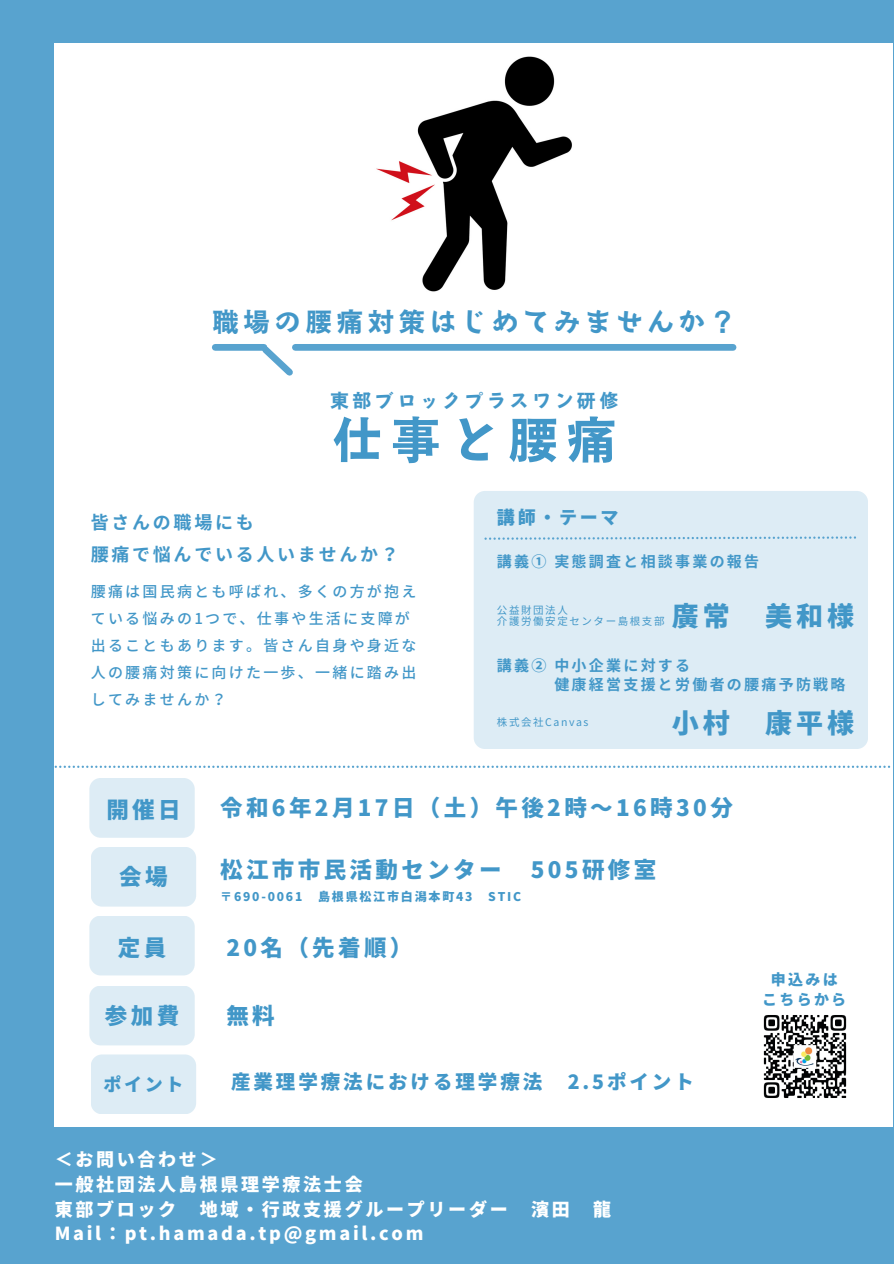
<style>
.page{position:relative;width:894px;height:1264px;background:#fff}
.page>*{position:absolute;margin:0;border:0;box-sizing:border-box;transform-origin:0 0}
.t1{font:51px "Motoya Gothic Miyabi Std W6";letter-spacing:.15em;color:#4297c8}
.t2{font:27px "Motoya Gothic Miyabi Std W6";letter-spacing:.15em;color:#4297c8}
.t3{font:900 27px "Noto Sans JP";letter-spacing:.15em;color:#4297c8}
.t4{font:900 22.5px "Noto Sans JP";letter-spacing:.15em;color:#4297c8}
.t5{font:900 19.5px "Noto Sans JP";letter-spacing:.15em;color:#4297c8}
.t6{font:19.5px "Motoya Gothic Miyabi Std W6";letter-spacing:.15em;color:#4297c8}
.t7{font:900 18px/24.8px "Noto Sans JP";letter-spacing:.15em;color:#fff}
.t8{font:700 18px "Noto Sans JP";letter-spacing:.15em;color:#4297c8}
.t9{font:900 18px "Noto Sans JP";letter-spacing:.15em;color:#4297c8}
.t10{font:500 15px/27px "Noto Sans JP";letter-spacing:.15em;color:#4297c8}
.t11{font:700 15px/19.2px "Noto Sans JP";letter-spacing:.15em;color:#4297c8}
.t12{font:900 15px/20.2px "Noto Sans JP";letter-spacing:.15em;color:#4297c8;text-align:center}
.t13{font:900 12px "Noto Sans JP";letter-spacing:.15em;color:#4297c8}
.t14{font:10.5px "Noto Sans JP";letter-spacing:.15em;color:#4297c8}
</style>
<div class="page">
<div style="left:0;top:0;width:893px;height:1263px;background:#58a3cf"></div>
<div style="left:54px;top:43px;width:838px;height:1083px;background:#fff"></div>
<div style="left:89px;top:915px;width:106px;height:60px;background:#ddecf5;border-radius:11px"></div>
<div style="left:89px;top:778px;width:106px;height:59px;background:#ddecf5;border-radius:11px"></div>
<img style="left:376px;top:56px;width:196px;height:236px">
<div style="left:473px;top:491px;width:394px;height:258px;background:#ddecf5;border-radius:11px"></div>
<svg style="left:484px;top:536px;width:371px;height:4px"></svg>
<svg style="left:55px;top:765px;width:834px;height:3px"></svg>
<div style="left:295px;top:344px;width:437px;height:7px;background:#58a3cf"></div>
<div style="left:215px;top:344px;width:49px;height:7px;background:#58a3cf"></div>
<svg style="left:256px;top:344px;width:43px;height:32px"></svg>
<div style="left:91px;top:846px;width:105px;height:60px;background:#ddecf5;border-radius:11px"></div>
<div style="left:89px;top:985px;width:106px;height:60px;background:#ddecf5;border-radius:11px"></div>
<img style="left:763px;top:1015px;width:84px;height:83px">
<div style="left:91px;top:1054px;width:105px;height:60px;background:#ddecf5;border-radius:11px"></div>
<h5 class="t2" style="left:212px;top:308px;width:525px">職場の腰痛対策はじめてみませんか？</h5>
<h4 class="t6" style="left:329px;top:391px;width:290px">東部ブロックプラスワン研修</h4>
<p class="t1" style="left:331px;top:414px;width:287px">仕事と腰痛</p>
<h2 class="t8" style="left:91px;top:508px;width:164px">皆さんの職場にも</h2>
<h5 class="t9" style="left:497px;top:503px;width:123px">講師・テーマ</h5>
<h2 class="t8" style="left:91px;top:539px;width:309px">腰痛で悩んでいる人いませんか？</h2>
<h3 class="t11" style="left:497px;top:551px;width:264px">講義① 実態調査と相談事業の報告</h3>
<h4 class="t10" style="left:91px;top:576px;width:327px">腰痛は国民病とも呼ばれ、多くの方が抱えている悩みの1つで、仕事や生活に支障が出ることもあります。皆さん自身や身近な人の腰痛対策に向けた一歩、一緒に踏み出してみませんか？</h4>
<p class="t14" style="left:497px;top:601px;width:72px">公益財団法人</p>
<h5 class="t14" style="left:497px;top:613px;width:169px">介護労働安定センター島根支部</h5>
<h2 class="t3" style="left:671px;top:595px;width:60px">廣常</h2>
<h2 class="t3" style="left:764px;top:595px;width:91px">美和様</h2>
<p class="t11" style="left:554px;top:655px;width:292px;text-indent:-57px">講義② 中小企業に対する<br>健康経営支援と労働者の腰痛予防戦略</p>
<p class="t14" style="left:497px;top:713px;width:93px">株式会社Canvas</p>
<h3 class="t3" style="left:671px;top:702px;width:60px">小村</h3>
<h3 class="t3" style="left:764px;top:702px;width:91px">康平様</h3>
<h1 class="t4" style="left:106px;top:791px;width:69px">開催日</h1>
<h3 class="t4" style="left:220px;top:790px;width:514px">令和6年2月 17日（土）午後2時～16時30分</h3>
<h3 class="t4" style="left:119px;top:859px;width:50px">会場</h3>
<h3 class="t4" style="left:220px;top:852px;width:283px">松江市市民活動センター</h3>
<h3 class="t4" style="left:530px;top:852px;width:127px">505研修室</h3>
<h3 class="t13" style="left:220px;top:887px;width:84px">〒690-0061</h3>
<h3 class="t13" style="left:318px;top:887px;width:156px">島根県松江市白潟本町43</h3>
<h3 class="t13" style="left:488px;top:887px;width:34px">STIC</h3>
<h4 class="t4" style="left:226px;top:930px;width:187px">20名（先着順）</h4>
<h4 class="t4" style="left:118px;top:930px;width:50px">定員</h4>
<h6 class="t4" style="left:105px;top:997px;width:76px">参加費</h6>
<h3 class="t4" style="left:226px;top:997px;width:50px">無料</h3>
<h4 class="t9" style="left:103px;top:1069px;width:82px">ポイント</h4>
<h4 class="t5" style="left:231px;top:1066px;width:312px">産業理学療法における理学療法</h4>
<h4 class="t5" style="left:567px;top:1066px;width:128px">2.5ポイント</h4>
<h3 class="t7" style="left:55px;top:1146px;width:309px">＜お問い合わせ＞<br>一般社団法人島根県理学療法士会東部ブロック</h3>
<h3 class="t7" style="left:200px;top:1195px;width:309px">地域・行政支援グループリーダー</h3>
<h3 class="t7" style="left:531px;top:1195px;width:38px">濱田</h3>
<h3 class="t7" style="left:593px;top:1195px;width:19px">龍</h3>
<h3 class="t7" style="left:55px;top:1220px;width:370px">Mail：pt.hamada.tp@gmail.com</h3>
<h5 class="t12" style="left:762px;top:968px;width:85px">申込みはこちらから</h5>
</div>
